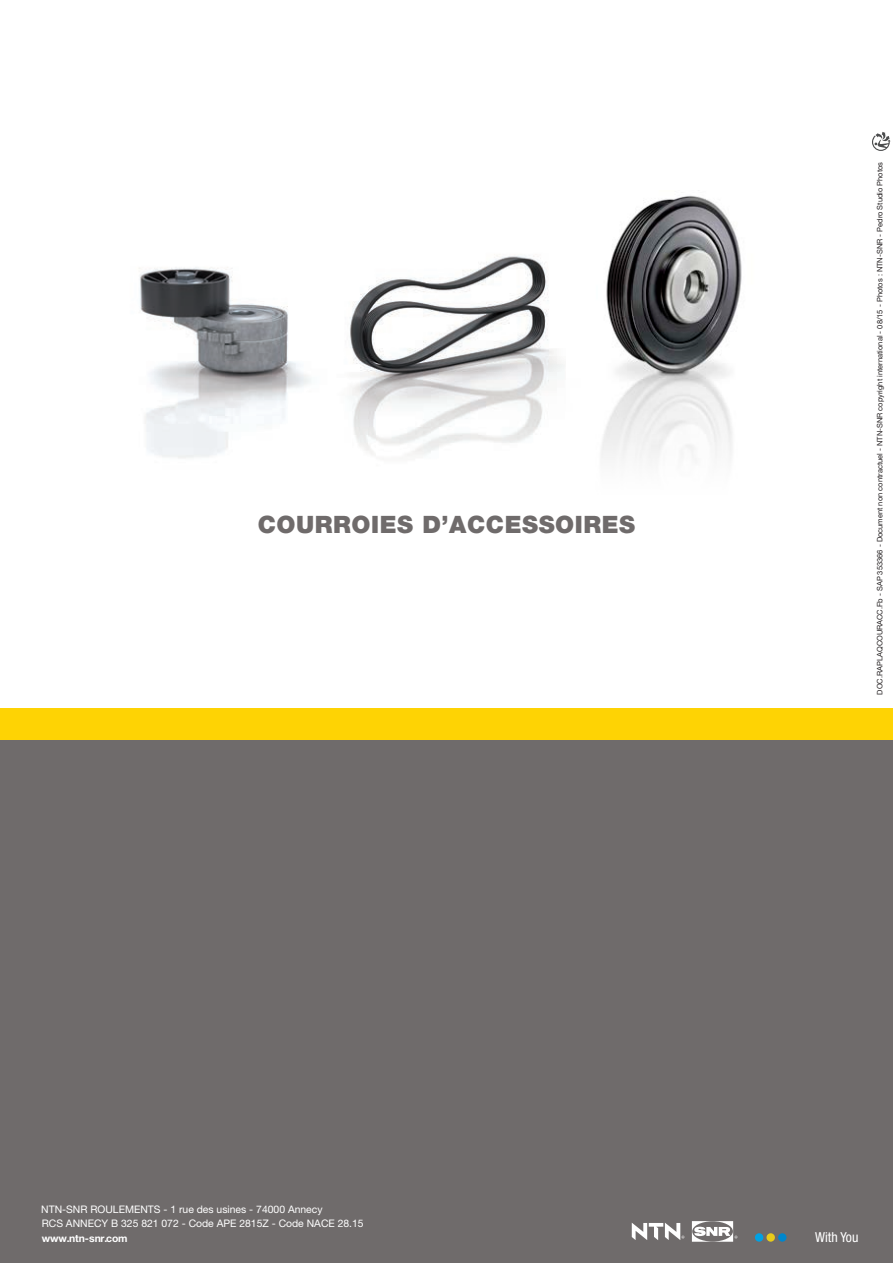
<style>
.page{position:relative;width:893px;height:1263px;background:#fff}
.page>*{position:absolute;margin:0;border:0;box-sizing:border-box;transform-origin:0 0}
.t1{font:900 24px "Helvetica Neue";letter-spacing:.025em;color:#6f6b6b}
.t2{font:condensed 13.8px "Helvetica Neue";color:#fff}
.t3{font:10.35px/13.6px "Helvetica Neue";color:#fff}
.t4{font:700 10.35px "Helvetica Neue";color:#fff}
.t5{font:7.5px "Helvetica Neue";color:#231f20}
</style>
<div class="page">
<div style="left:0;top:710px;width:893px;height:553px;background:#6f6b6b"></div>
<div style="left:0;top:708px;width:893px;height:32px;background:#fed304"></div>
<svg style="left:632px;top:1223px;width:52px;height:17px"></svg>
<svg style="left:692px;top:1221px;width:45px;height:21px"></svg>
<div style="left:755px;top:1233px;width:8px;height:9px;background:#00a1e3;border-radius:50%"></div>
<div style="left:778px;top:1233px;width:8px;height:9px;background:#0086cc;border-radius:50%"></div>
<div style="left:766px;top:1233px;width:9px;height:9px;background:#e8cb19;border-radius:50%"></div>
<img style="left:350px;top:255px;width:215px;height:201px">
<img style="left:139px;top:267px;width:172px;height:191px">
<img style="left:601px;top:195px;width:141px;height:266px">
<svg style="left:872px;top:132px;width:19px;height:19px"></svg>
<p class="t1" style="left:258px;top:510px;width:379px">COURROIES D’ACCESSOIRES</p>
<p class="t5" style="left:875px;top:694px;width:534px;rotate:-90deg">DOC.RAPLAQCOURACC.Fb - SAP 353366 - Document non contractuel - NTN-SNR copyright international - 08/15 - Photos : NTN-SNR - Pedro Studio Photos</p>
<h3 class="t3" style="left:41px;top:1202px;width:324px">NTN-SNR ROULEMENTS - 1 rue des usines - 74000 Annecy<br>RCS ANNECY B 325 821 072 - Code APE 2815Z - Code NACE 28.15</h3>
<h3 class="t4" style="left:42px;top:1231px;width:87px">www.ntn-snr.com</h3>
<p class="t2" style="left:815px;top:1229px;width:45px">With You</p>
</div>
